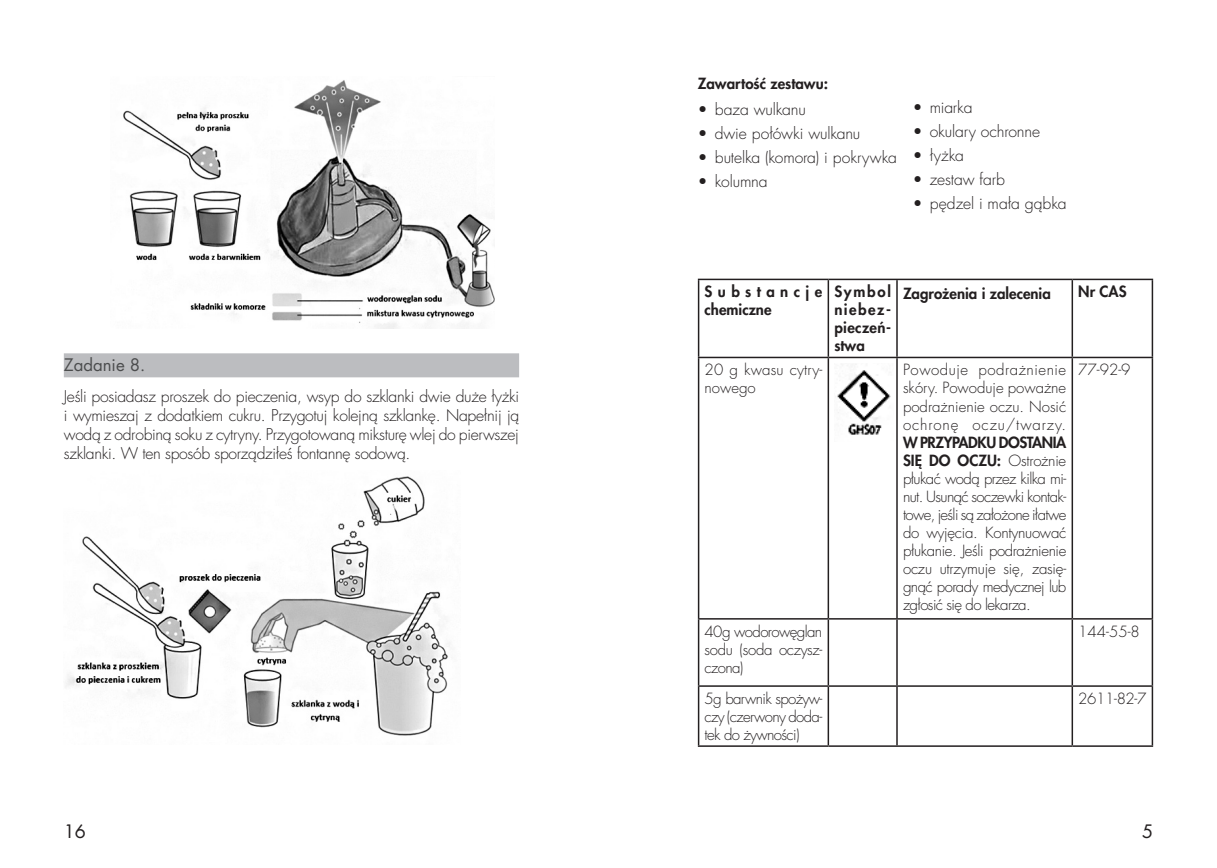
<style>
.page{position:relative;width:1217px;height:868px;background:#fff}
.page>*{position:absolute;margin:0;border:0;box-sizing:border-box;transform-origin:0 0}
.t1{font:18px "Futura LT";color:#231f20}
.t2{font:16.8px "Futura LTS Book";color:#4b4c4d}
.t3{font:300 15.75px/18.9px "Futura LTS";letter-spacing:-.01em;color:#231f20;text-align:justify}
.t4{font:300 15px/18px "Futura LTS";letter-spacing:-.04em;color:#231f20;text-align:justify}
.t5{font:800 15px/18px "Futura LTS";color:#231f20;text-align:justify}
.t6{font:300 15px/18px "Futura LTS";letter-spacing:.01em;color:#231f20}
.t7{font:800 15px/18px "Futura LTS";letter-spacing:.36em;color:#231f20}
.s1{font-weight:800}
</style>
<div class="page">
<div style="left:64px;top:353px;width:455px;height:24px;background:#bcbdc0"></div>
<img style="left:123px;top:80px;width:371px;height:248px">
<img style="left:65px;top:476px;width:385px;height:260px">
<hr style="left:697px;top:278px;width:131px;height:2px;background:#231f20">
<hr style="left:697px;top:280px;width:2px;height:76px;background:#231f20">
<hr style="left:828px;top:278px;width:68px;height:2px;background:#231f20">
<hr style="left:827px;top:280px;width:1px;height:76px;background:#231f20">
<hr style="left:896px;top:278px;width:175px;height:2px;background:#231f20">
<hr style="left:896px;top:280px;width:1px;height:76px;background:#231f20">
<hr style="left:1071px;top:278px;width:81px;height:2px;background:#231f20">
<hr style="left:1071px;top:280px;width:1px;height:76px;background:#231f20">
<hr style="left:1151px;top:280px;width:1px;height:76px;background:#231f20">
<hr style="left:697px;top:356px;width:131px;height:2px;background:#231f20">
<hr style="left:697px;top:358px;width:2px;height:260px;background:#231f20">
<hr style="left:828px;top:356px;width:68px;height:2px;background:#231f20">
<hr style="left:827px;top:358px;width:1px;height:260px;background:#231f20">
<hr style="left:896px;top:356px;width:175px;height:2px;background:#231f20">
<hr style="left:896px;top:358px;width:1px;height:260px;background:#231f20">
<hr style="left:1071px;top:356px;width:81px;height:2px;background:#231f20">
<hr style="left:1071px;top:358px;width:1px;height:260px;background:#231f20">
<hr style="left:1151px;top:358px;width:1px;height:260px;background:#231f20">
<hr style="left:697px;top:618px;width:131px;height:1px;background:#231f20">
<hr style="left:697px;top:619px;width:2px;height:66px;background:#231f20">
<hr style="left:828px;top:618px;width:68px;height:1px;background:#231f20">
<hr style="left:827px;top:619px;width:1px;height:66px;background:#231f20">
<hr style="left:896px;top:618px;width:175px;height:1px;background:#231f20">
<hr style="left:896px;top:619px;width:1px;height:66px;background:#231f20">
<hr style="left:1071px;top:618px;width:81px;height:1px;background:#231f20">
<hr style="left:1071px;top:619px;width:1px;height:66px;background:#231f20">
<hr style="left:1151px;top:619px;width:1px;height:66px;background:#231f20">
<hr style="left:697px;top:685px;width:131px;height:1px;background:#231f20">
<hr style="left:697px;top:686px;width:2px;height:59px;background:#231f20">
<hr style="left:828px;top:685px;width:68px;height:1px;background:#231f20">
<hr style="left:827px;top:686px;width:1px;height:59px;background:#231f20">
<hr style="left:896px;top:685px;width:175px;height:1px;background:#231f20">
<hr style="left:896px;top:686px;width:1px;height:59px;background:#231f20">
<hr style="left:1071px;top:685px;width:81px;height:1px;background:#231f20">
<hr style="left:1071px;top:686px;width:1px;height:59px;background:#231f20">
<hr style="left:1151px;top:686px;width:1px;height:59px;background:#231f20">
<hr style="left:697px;top:745px;width:131px;height:1px;background:#231f20">
<hr style="left:828px;top:745px;width:68px;height:1px;background:#231f20">
<hr style="left:896px;top:745px;width:175px;height:1px;background:#231f20">
<hr style="left:1071px;top:745px;width:81px;height:1px;background:#231f20">
<img style="left:837px;top:364px;width:54px;height:71px">
<p class="t2" style="left:64px;top:354px;width:83px">Zadanie 8.</p>
<p class="t3" style="left:64px;top:387px;width:457px">Jeśli posiadasz proszek do pieczenia, wsyp do szklanki dwie duże łyżki i wymieszaj z dodatkiem cukru. Przygotuj kolejną szklankę. Napełnij ją wodą z odrobiną soku z cytryny. Przygotowaną miksturę wlej do pierwszej szklanki. W ten sposób sporządziłeś fontannę sodową.</p>
<p class="t1" style="left:64px;top:819px;width:24px">16</p>
<p class="t5" style="left:697px;top:74px;width:132px">Zawartość zestawu:</p>
<p class="t3" style="left:697px;top:100px;width:109px">• baza wulkanu</p>
<p class="t3" style="left:697px;top:124px;width:164px">• dwie połówki wulkanu</p>
<p class="t3" style="left:697px;top:148px;width:200px">• butelka (komora) i pokrywka</p>
<p class="t3" style="left:697px;top:172px;width:71px">• kolumna</p>
<p class="t3" style="left:912px;top:98px;width:61px">• miarka</p>
<p class="t3" style="left:912px;top:122px;width:129px">• okulary ochronne</p>
<p class="t3" style="left:912px;top:146px;width:53px">• łyżka</p>
<p class="t3" style="left:912px;top:170px;width:94px">• zestaw farb</p>
<p class="t3" style="left:912px;top:194px;width:155px">• pędzel i mała gąbka</p>
<p class="t7" style="left:704px;top:282px;width:119px">Substancje chemiczne</p>
<p class="t5" style="left:834px;top:282px;width:58px">Symbol niebez&shy;pieczeń&shy;stwa</p>
<p class="t5" style="left:902px;top:284px;width:149px">Zagrożenia i zalecenia</p>
<p class="t5" style="left:1077px;top:282px;width:50px">Nr CAS</p>
<p class="t6" style="left:704px;top:361px;width:119px">20 g kwasu cytry&shy;nowego</p>
<p class="t4" style="left:902px;top:361px;width:165px">Powoduje podrażnienie skóry. Powoduje poważne podrażnienie oczu. Nosić ochronę oczu/twarzy.<br><span class="s1">W PRZYPADKU DOSTANIA SIĘ DO OCZU:</span> Ostrożnie płukać wodą przez kilka mi&shy;nut. Usunąć soczewki kontak&shy;towe, jeśli są założone iłatwe do wyjęcia. Kontynuować płukanie. Jeśli podrażnienie oczu utrzymuje się, zasię&shy;gnąć porady medycznej lub zgłosić się do lekarza.</p>
<p class="t4" style="left:1078px;top:361px;width:54px">77-92-9</p>
<p class="t4" style="left:704px;top:622px;width:119px">40g wodorowęglan sodu (soda oczysz&shy;czona)</p>
<p class="t4" style="left:1078px;top:622px;width:63px">144-55-8</p>
<p class="t4" style="left:704px;top:689px;width:119px">5g barwnik spożyw&shy;czy (czerwony doda&shy;tek do żywności)</p>
<p class="t4" style="left:1078px;top:689px;width:70px">2611-82-7</p>
<p class="t1" style="left:1141px;top:819px;width:13px">5</p>
</div>
